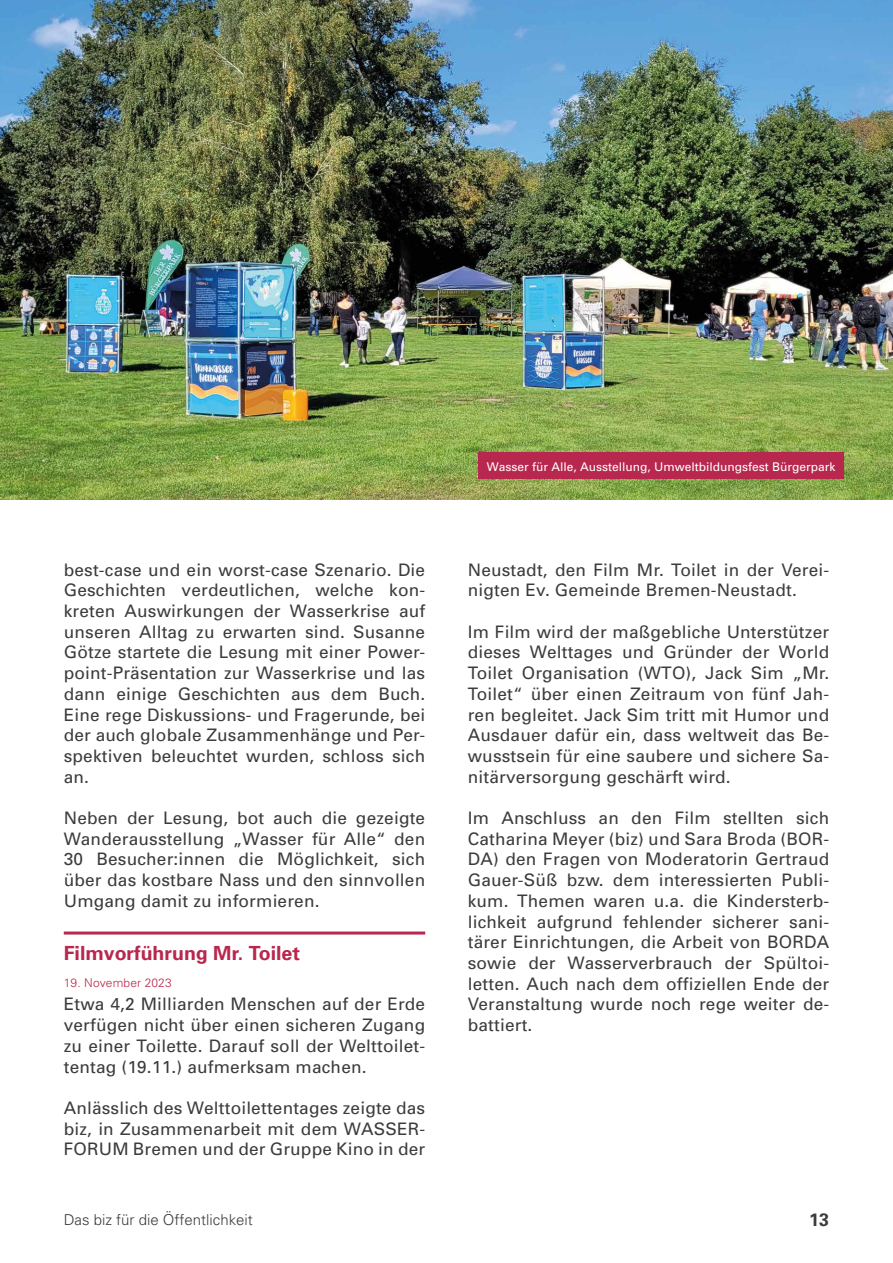
<style>
.page{position:relative;width:893px;height:1263px;background:#fff}
.page>*{position:absolute;margin:0;border:0;box-sizing:border-box;transform-origin:0 0}
.t1{font:700 19.5px "Univers";color:#b8274d}
.t2{font:700 18px "Univers";color:#3c3c3b}
.t3{font:17.25px/20.7px "Univers";letter-spacing:.01em;color:#3c3c3b;text-align:justify}
.t4{font:300 15px "Univers";color:#3c3c3b}
.t5{font:12px "Univers";color:#fff}
.t6{font:300 12px "Univers";letter-spacing:.01em;color:#b8274d}
</style>
<div class="page">
<hr style="left:64px;top:931px;width:361px;height:3px;background:#b8274d">
<img style="left:0;top:0;width:893px;height:500px">
<div style="left:478px;top:452px;width:366px;height:27px;background:#b8274d"></div>
<p class="t3" style="left:64px;top:559px;width:363px">best-case und ein worst-case Szenario. Die Geschichten verdeutlichen, welche kon&shy;kreten Auswirkungen der Wasserkrise auf unseren Alltag zu erwarten sind. Susanne Götze startete die Lesung mit einer Power&shy;point-Präsentation zur Wasserkrise und las dann einige Geschichten aus dem Buch.<br>Eine rege Diskussions- und Fragerunde, bei der auch globale Zusammenhänge und Per&shy;spektiven beleuchtet wurden, schloss sich an.</p>
<p class="t3" style="left:64px;top:808px;width:363px">Neben der Lesung, bot auch die gezeigte Wanderausstellung „Wasser für Alle“ den 30 Besucher:innen die Möglichkeit, sich über das kostbare Nass und den sinnvollen Umgang damit zu informieren.</p>
<p class="t1" style="left:64px;top:941px;width:238px">Filmvorführung Mr. Toilet</p>
<p class="t6" style="left:64px;top:975px;width:109px">19. November 2023</p>
<p class="t3" style="left:64px;top:994px;width:363px">Etwa 4,2 Milliarden Menschen auf der Erde verfügen nicht über einen sicheren Zugang zu einer Toilette. Darauf soll der Welttoilet&shy;tentag (19.11.) aufmerksam machen.</p>
<p class="t3" style="left:64px;top:1098px;width:363px">Anlässlich des Welttoilettentages zeigte das biz, in Zusammenarbeit mit dem WASSER-FORUM Bremen und der Gruppe Kino in der</p>
<p class="t5" style="left:487px;top:459px;width:350px">Wasser für Alle, Ausstellung, Umweltbildungsfest Bürgerpark</p>
<p class="t3" style="left:468px;top:559px;width:363px">Neustadt, den Film Mr. Toilet in der Verei&shy;nigten Ev. Gemeinde Bremen-Neustadt.</p>
<p class="t3" style="left:468px;top:621px;width:363px">Im Film wird der maßgebliche Unterstützer dieses Welttages und Gründer der World Toilet Organisation (WTO), Jack Sim „Mr.<br>Toilet“ über einen Zeitraum von fünf Jah&shy;ren begleitet. Jack Sim tritt mit Humor und Ausdauer dafür ein, dass weltweit das Be&shy;wusstsein für eine saubere und sichere Sa&shy;nitärversorgung geschärft wird.</p>
<p class="t3" style="left:468px;top:808px;width:363px">Im Anschluss an den Film stellten sich Catharina Meyer (biz) und Sara Broda (BOR-DA) den Fragen von Moderatorin Gertraud Gauer-Süß bzw. dem interessierten Publi&shy;kum. Themen waren u.a. die Kindersterb&shy;lichkeit aufgrund fehlender sicherer sani&shy;tärer Einrichtungen, die Arbeit von BORDA sowie der Wasserverbrauch der Spültoi&shy;letten. Auch nach dem offiziellen Ende der Veranstaltung wurde noch rege weiter de&shy;battiert.</p>
<p class="t4" style="left:64px;top:1210px;width:191px">Das biz für die Öffentlichkeit</p>
<p class="t2" style="left:809px;top:1208px;width:22px">13</p>
</div>
